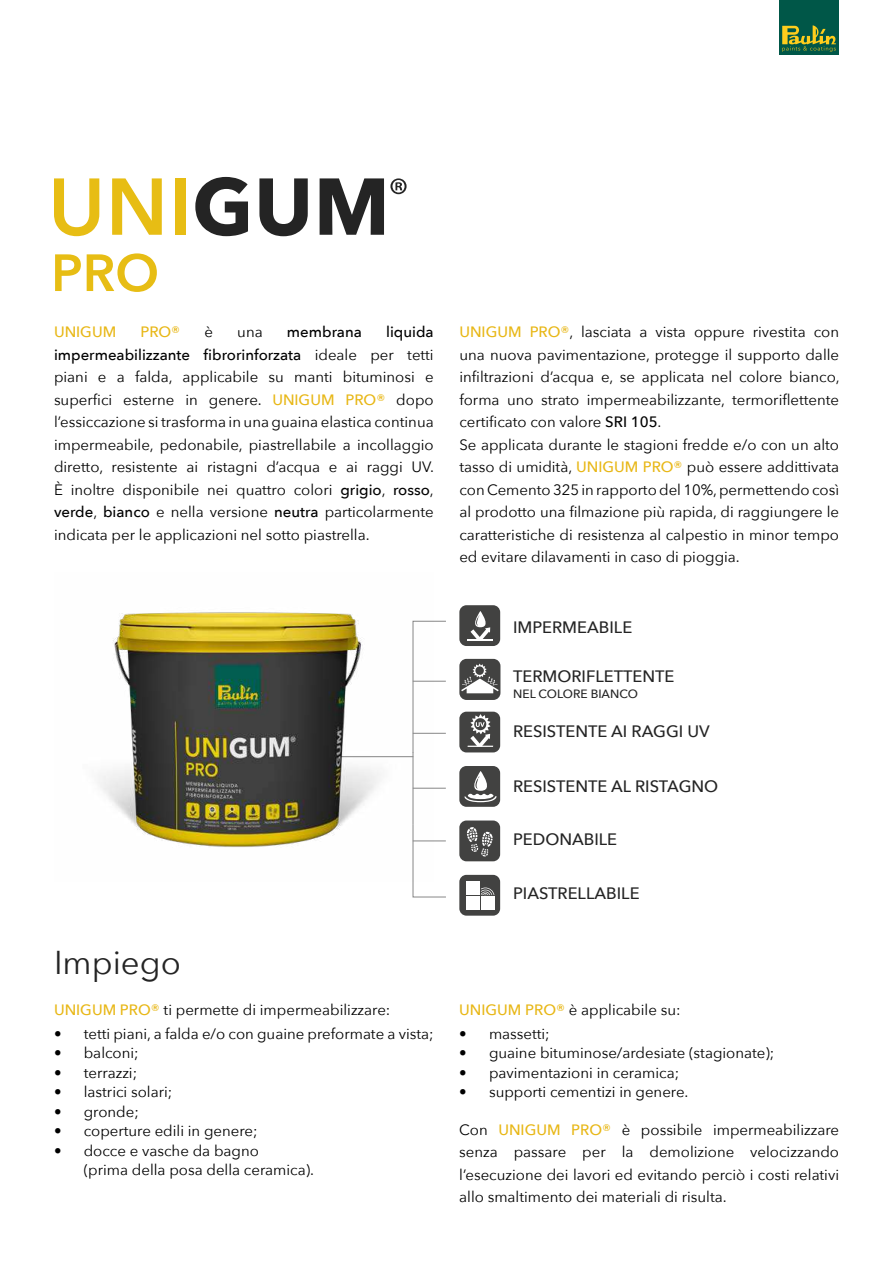
<style>
.page{position:relative;width:893px;height:1263px;background:#fff}
.page>*{position:absolute;margin:0;border:0;box-sizing:border-box;transform-origin:0 0}
.t1{font:33px "Avenir Next";color:#242424}
.t2{font:500 16.5px "Avenir Next";color:#242424}
.t3{font:15px/22.5px "Avenir Next";color:#000;text-align:justify}
.t4{font:500 15px "Avenir Next";color:#e8b716}
.t5{font:500 15px "Avenir Next";color:#000}
.t6{font:500 12px "Avenir Next";color:#242424}
.s1{font-weight:500}
.s2{font-weight:500;color:#e8b716}
</style>
<div class="page">
<div style="left:779px;top:0;width:60px;height:54px;background:#005748"></div>
<svg style="left:782px;top:25px;width:54px;height:27px"></svg>
<svg style="left:434px;top:620px;width:12px;height:113px"></svg>
<svg style="left:412px;top:841px;width:34px;height:57px"></svg>
<hr style="left:413px;top:733px;width:33px;height:1px;background:#878787">
<hr style="left:413px;top:788px;width:33px;height:1px;background:#878787">
<hr style="left:413px;top:840px;width:33px;height:1px;background:#878787">
<hr style="left:413px;top:681px;width:33px;height:1px;background:#878787">
<img style="left:98px;top:612px;width:336px;height:270px">
<div style="left:459px;top:712px;width:41px;height:40px;background:#424241;border-radius:7px"></div>
<svg style="left:467px;top:714px;width:26px;height:33px"></svg>
<div style="left:459px;top:875px;width:41px;height:41px;background:#424241;border-radius:7px"></div>
<div style="left:466px;top:896px;width:14px;height:14px;background:#fff"></div>
<div style="left:466px;top:882px;width:14px;height:13px;background:#fff"></div>
<div style="left:481px;top:896px;width:13px;height:14px;background:#fff"></div>
<svg style="left:481px;top:887px;width:13px;height:8px"></svg>
<div style="left:459px;top:766px;width:41px;height:41px;background:#424241;border-radius:7px"></div>
<svg style="left:464px;top:771px;width:33px;height:31px"></svg>
<div style="left:459px;top:820px;width:41px;height:41px;background:#424241;border-radius:7px"></div>
<svg style="left:467px;top:827px;width:26px;height:30px"></svg>
<div style="left:459px;top:605px;width:41px;height:41px;background:#424241;border-radius:7px"></div>
<svg style="left:468px;top:611px;width:25px;height:29px"></svg>
<svg style="left:390px;top:178px;width:17px;height:16px"></svg>
<svg style="left:55px;top:254px;width:26px;height:37px"></svg>
<svg style="left:87px;top:253px;width:70px;height:39px"></svg>
<svg style="left:54px;top:178px;width:45px;height:58px"></svg>
<svg style="left:112px;top:178px;width:50px;height:57px"></svg>
<div style="left:175px;top:178px;width:10px;height:57px;background:#e7bd14"></div>
<svg style="left:195px;top:177px;width:53px;height:59px"></svg>
<svg style="left:259px;top:178px;width:49px;height:58px"></svg>
<svg style="left:320px;top:178px;width:64px;height:57px"></svg>
<div style="left:459px;top:659px;width:41px;height:41px;background:#424241;border-radius:7px"></div>
<svg style="left:461px;top:664px;width:38px;height:29px"></svg>
<p class="t3" style="left:54px;top:320px;width:382px;text-indent:332px"><span class="s1">liquida impermeabilizzante fibrorinforzata</span> ideale per tetti piani e a falda, applicabile su manti bituminosi e superfici esterne in genere. <span class="s2">UNIGUM PRO®</span> dopo l’essiccazione si trasforma in una guaina elastica continua impermeabile, pedonabile, piastrellabile a incollaggio diretto, resistente ai ristagni d’acqua e ai raggi UV.<br>È inoltre disponibile nei quattro colori <span class="s1">grigio</span>, <span class="s1">rosso</span>, <span class="s1">verde</span>, <span class="s1">bianco</span> e nella versione <span class="s1">neutra</span> particolarmente indicata per le applicazioni nel sotto piastrella.</p>
<p class="t3" style="left:459px;top:320px;width:382px;text-align:left"><span class="s2">UNIGUM PRO®</span>, lasciata a vista oppure rivestita con una nuova pavimentazione, protegge il supporto dalle infiltrazioni d’acqua e, se applicata nel colore bianco, forma uno strato impermeabilizzante, termoriflettente certificato con valore <span class="s1">SRI 105</span>.<br>Se applicata durante le stagioni fredde e/o con un alto tasso di umidità, <span class="s2">UNIGUM PRO®</span> può essere addittivata con Cemento 325 in rapporto del 10%, permettendo così al prodotto una filmazione più rapida, di raggiungere le caratteristiche di resistenza al calpestio in minor tempo ed evitare dilavamenti in caso di pioggia.</p>
<p class="t4" style="left:54px;top:319px;width:64px">UNIGUM</p>
<p class="t4" style="left:140px;top:319px;width:41px">PRO®</p>
<p class="t3" style="left:205px;top:320px;width:10px">è</p>
<p class="t3" style="left:237px;top:320px;width:27px">una</p>
<p class="t5" style="left:287px;top:319px;width:76px">membrana</p>
<p class="t2" style="left:513px;top:613px;width:121px">IMPERMEABILE</p>
<p class="t2" style="left:513px;top:663px;width:163px">TERMORIFLETTENTE</p>
<p class="t6" style="left:513px;top:683px;width:126px">NEL COLORE BIANCO</p>
<p class="t2" style="left:513px;top:718px;width:198px">RESISTENTE AI RAGGI UV</p>
<p class="t2" style="left:513px;top:772px;width:207px">RESISTENTE AL RISTAGNO</p>
<p class="t2" style="left:513px;top:825px;width:106px">PEDONABILE</p>
<h1 class="t1" style="left:54px;top:934px;width:128px">Impiego</h1>
<p class="t3" style="left:54px;top:997px;width:338px"><span class="s2">UNIGUM PRO®</span> ti permette di impermeabilizzare:</p>
<p class="t3" style="left:54px;top:1021px;width:381px">• tetti piani, a falda e/o con guaine preformate a vista;</p>
<p class="t3" style="left:54px;top:1041px;width:86px">• balconi;</p>
<p class="t3" style="left:54px;top:1060px;width:85px">• terrazzi;</p>
<p class="t3" style="left:54px;top:1080px;width:120px">• lastrici solari;</p>
<p class="t3" style="left:54px;top:1099px;width:86px">• gronde;</p>
<p class="t3" style="left:54px;top:1119px;width:205px">• coperture edili in genere;</p>
<p class="t3" style="left:84px;top:1140px;width:232px;line-height:19.5px;text-indent:-30px">• docce e vasche da bagno<br>(prima della posa della ceramica).</p>
<p class="t2" style="left:513px;top:879px;width:128px">PIASTRELLABILE</p>
<p class="t3" style="left:459px;top:997px;width:223px"><span class="s2">UNIGUM PRO®</span> è applicabile su:</p>
<p class="t3" style="left:459px;top:1021px;width:92px">• massetti;</p>
<p class="t3" style="left:459px;top:1041px;width:317px">• guaine bituminose/ardesiate (stagionate);</p>
<p class="t3" style="left:459px;top:1060px;width:221px">• pavimentazioni in ceramica;</p>
<p class="t3" style="left:459px;top:1080px;width:231px">• supporti cementizi in genere.</p>
<p class="t3" style="left:459px;top:1118px;width:381px">Con <span class="s2">UNIGUM PRO®</span> è possibile impermeabilizzare senza passare per la demolizione velocizzando l’esecuzione dei lavori ed evitando perciò i costi relativi allo smaltimento dei materiali di risulta.</p>
</div>
